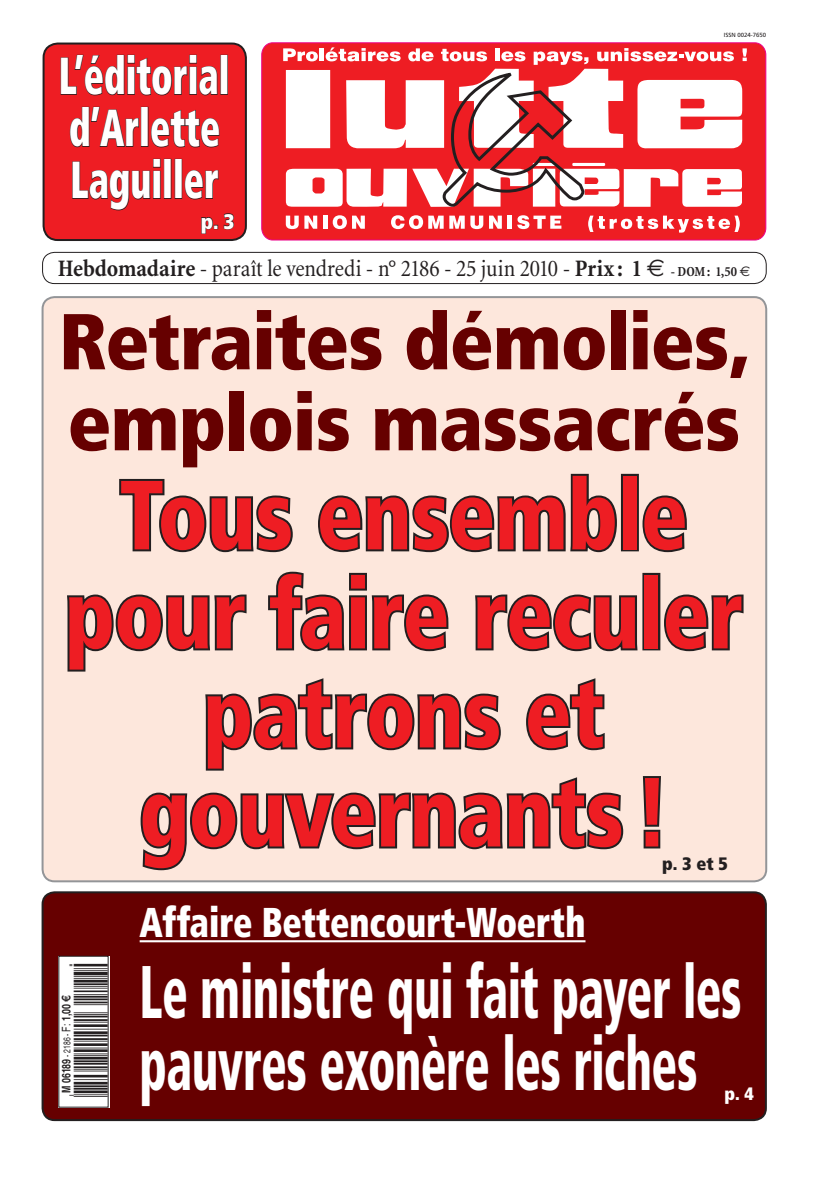
<style>
.page{position:relative;width:823px;height:1191px;background:#fff}
.page>*{position:absolute;margin:0;border:0;box-sizing:border-box;transform-origin:0 0}
.t1{font:900 condensed 98px/99px "Frutiger";letter-spacing:-.01em;color:#ee1d23;text-align:center;scale:.9 1}
.t2{font:900 condensed 79px/81px "Frutiger";letter-spacing:-.01em;color:#600}
.t3{font:900 condensed 74.4px/72px "Frutiger";letter-spacing:-.01em;color:#fff;scale:.65 1}
.t4{font:900 condensed 52px/52px "Frutiger";color:#fff;scale:.7 1}
.t5{font:900 condensed 41.7px "Frutiger";letter-spacing:-.005em;color:#fff;scale:.84 1}
.t6{font:33.9px "Ean P33 No";color:#231f20}
.t7{font:condensed 24px "Minion";letter-spacing:-.01em;color:#231f20}
.t8{font:900 condensed 21px "Frutiger";color:#fff}
.t9{font:900 condensed 18px "Frutiger";color:#231f20}
.t10{font:900 condensed 18px "Frutiger";color:#fff}
.t11{font:700 11.8px "Helvetica";color:#231f20;scale:.75 1}
.t12{font:6px "Frutiger";color:#231f20}
.s1{font-weight:700}
.s2{font-family:"Euro Sans";font-stretch:normal}
.s3{font-weight:700;font-size:14px}
.s4{font-family:"Euro Sans";font-stretch:normal;font-size:14px}
.s5{font-weight:400;font-size:9.7px}
.s6{font-weight:400}
.s7{font-family:"Euro"}
</style>
<div class="page">
<div style="left:44px;top:44px;width:202px;height:196px;background:#ee1d23;border-radius:14px"></div>
<svg style="left:60px;top:54px;width:158px;height:42px"></svg>
<div style="left:220px;top:55px;width:8px;height:40px;border:1px solid #231f20"></div>
<svg style="left:69px;top:106px;width:70px;height:42px"></svg>
<div style="left:141px;top:107px;width:7px;height:40px;border:1px solid #231f20"></div>
<svg style="left:150px;top:110px;width:70px;height:38px"></svg>
<svg style="left:72px;top:158px;width:89px;height:53px"></svg>
<div style="left:164px;top:159px;width:7px;height:40px;border:1px solid #231f20"></div>
<div style="left:174px;top:159px;width:8px;height:40px;border:1px solid #231f20"></div>
<svg style="left:184px;top:170px;width:35px;height:30px"></svg>
<svg style="left:201px;top:213px;width:33px;height:21px"></svg>
<div style="left:43px;top:43px;width:204px;height:198px;border:2px solid #231f20;border-radius:14px"></div>
<svg style="left:261px;top:43px;width:504px;height:197px;background:#ee1f29"></svg>
<svg style="left:285px;top:216px;width:13px;height:13px"></svg>
<svg style="left:304px;top:216px;width:13px;height:13px"></svg>
<hr style="left:323px;top:216px;width:4px;height:13px;background:#fff">
<svg style="left:332px;top:215px;width:14px;height:14px"></svg>
<svg style="left:352px;top:216px;width:12px;height:13px"></svg>
<svg style="left:391px;top:215px;width:52px;height:14px"></svg>
<svg style="left:449px;top:216px;width:15px;height:13px"></svg>
<svg style="left:470px;top:216px;width:31px;height:13px"></svg>
<div style="left:507px;top:216px;width:5px;height:13px;background:#fff"></div>
<svg style="left:517px;top:215px;width:44px;height:14px"></svg>
<svg style="left:587px;top:216px;width:152px;height:17px"></svg>
<svg style="left:286px;top:69px;width:455px;height:138px"></svg>
<svg style="left:283px;top:48px;width:34px;height:13px"></svg>
<hr style="left:319px;top:48px;width:4px;height:13px;background:#fff">
<svg style="left:325px;top:47px;width:75px;height:14px"></svg>
<svg style="left:408px;top:48px;width:25px;height:13px"></svg>
<hr style="left:495px;top:48px;width:4px;height:13px;background:#fff">
<svg style="left:440px;top:49px;width:148px;height:159px"></svg>
<svg style="left:596px;top:48px;width:137px;height:13px"></svg>
<svg style="left:742px;top:48px;width:4px;height:13px"></svg>
<div style="left:42px;top:252px;width:724px;height:32px;border:1px solid #231f20;border-radius:12px"></div>
<div style="left:43px;top:297px;width:722px;height:584px;background:#fde7dc;border-radius:12px"></div>
<svg style="left:119px;top:478px;width:174px;height:75px"></svg>
<svg style="left:318px;top:473px;width:299px;height:80px"></svg>
<div style="left:620px;top:474px;width:18px;height:77px;border:4px solid #231f20"></div>
<svg style="left:642px;top:495px;width:45px;height:58px"></svg>
<svg style="left:67px;top:571px;width:677px;height:300px"></svg>
<div style="left:43px;top:892px;width:722px;height:228px;background:#600;border-radius:12px"></div>
<div style="left:42px;top:891px;width:724px;height:230px;border:2px solid #231f20;border-radius:12px"></div>
<hr style="left:140px;top:940px;width:445px;height:2px;background:#fff">
<div style="left:58px;top:956px;width:51px;height:151px;background:#fff"></div>
<p class="t4" style="left:59px;top:50px;width:245px">L’éditorial d’Arlette<br>Laguiller</p>
<p class="t8" style="left:201px;top:208px;width:35px">p. 3</p>
<p class="t12" style="left:723px;top:32px;width:44px">ISSN 0024-7650</p>
<p class="t7" style="left:58px;top:256px;width:693px"><span class="s1">Hebdomadaire</span> - paraît le vendredi - n° 2186 - 25 juin 2010 - <span class="s1">Prix : 1</span> <span class="s2">e</span> <span class="s3">- DOM: 1,50</span> <span class="s4">e</span></p>
<p class="t2" style="left:59px;top:301px;width:691px">Retraites démolies, emplois massacrés</p>
<p class="t1" style="left:65px;top:465px;width:755px">Tous ensemble pour faire reculer patrons et gouvernants !</p>
<p class="t5" style="left:140px;top:897px;width:532px">Affaire Bettencourt-Woerth</p>
<p class="t3" style="left:140px;top:955px;width:927px">Le ministre qui fait payer les pauvres exonère les riches</p>
<p class="t9" style="left:662px;top:852px;width:67px">p. 3 et 5</p>
<p class="t6" style="left:76px;top:1106px;width:151px;rotate:-90deg">3:HIKQLI=^UVUUV:?m@b@i@g@k;</p>
<p class="t11" style="left:59px;top:1093px;width:132px;rotate:-90deg">M 06189 <span class="s5">- 2186 -</span> <span class="s6">F:</span> 1,00 <span class="s7">E</span></p>
<p class="t10" style="left:724px;top:1083px;width:31px">p. 4</p>
</div>
